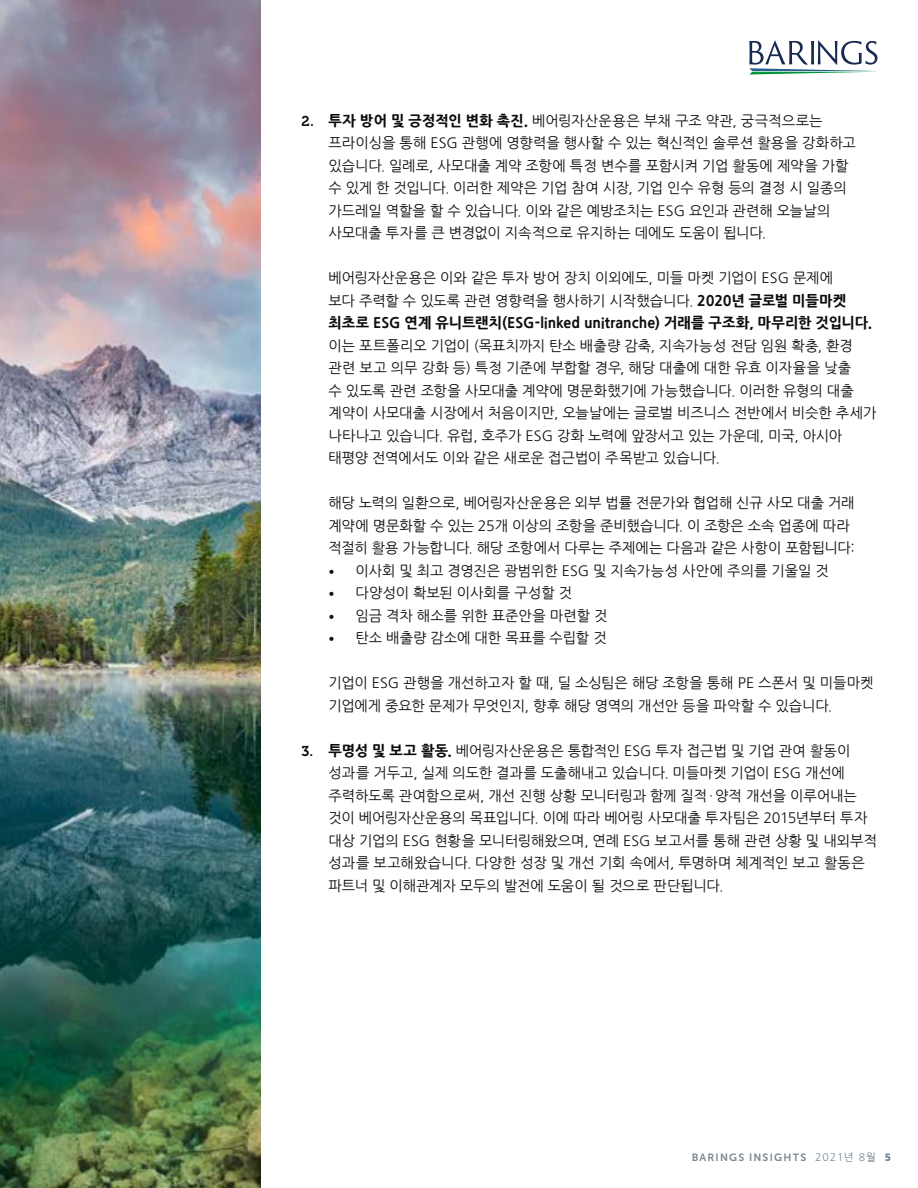
<style>
.page{position:relative;width:918px;height:1188px;background:#fff}
.page>*{position:absolute;margin:0;border:0;box-sizing:border-box;transform-origin:0 0}
.t1{font:14.25px/22.5px "Nanum Gothic";letter-spacing:-.005em;color:#0d0d0d}
.t2{font:800 14.25px/22.5px "Nanum Gothic";color:#0d0d0d}
.t3{font:10.5px "Museo Sans 700";letter-spacing:.115em;color:#768693}
.s1{font-family:"Museo 700"}
.s2{font-weight:800}
.s3{font-weight:400}
.s4{font-family:"Museo 300"}
.s5{font-family:"Nanum Gothic"}
.s6{font-family:"Museo Sans 900"}
</style>
<div class="page">
<svg style="left:749px;top:40px;width:129px;height:35px"></svg>
<img style="left:0;top:0;width:261px;height:1188px">
<p class="t1" style="left:329px;top:110px;width:529px;text-indent:-27px"><span class="s1">2.</span> <span class="s2">투자 방어 및 긍정적인 변화 촉진.</span> 베어링자산운용은 부채 구조 약관, 궁극적으로는 프라이싱을 통해 ESG 관행에 영향력을 행사할 수 있는 혁신적인 솔루션 활용을 강화하고 있습니다. 일례로, 사모대출 계약 조항에 특정 변수를 포함시켜 기업 활동에 제약을 가할 수 있게 한 것입니다. 이러한 제약은 기업 참여 시장, 기업 인수 유형 등의 결정 시 일종의 가드레일 역할을 할 수 있습니다. 이와 같은 예방조치는 ESG 요인과 관련해 오늘날의 사모대출 투자를 큰 변경없이 지속적으로 유지하는 데에도 도움이 됩니다.</p>
<p class="t2" style="left:329px;top:267px;width:545px"><span class="s3">베어링자산운용은 이와 같은 투자 방어 장치 이외에도, 미들 마켓 기업이 ESG 문제에<br>보다 주력할 수 있도록 관련 영향력을 행사하기 시작했습니다.</span> 2020년 글로벌 미들마켓 최초로 ESG 연계 유니트랜치(ESG-linked unitranche) 거래를 구조화, 마무리한 것입니다.</p>
<p class="t1" style="left:329px;top:335px;width:549px">이는 포트폴리오 기업이 (목표치까지 탄소 배출량 감축, 지속가능성 전담 임원 확충, 환경 관련 보고 의무 강화 등) 특정 기준에 부합할 경우, 해당 대출에 대한 유효 이자율을 낮출<br>수 있도록 관련 조항을 사모대출 계약에 명문화했기에 가능했습니다. 이러한 유형의 대출 계약이 사모대출 시장에서 처음이지만, 오늘날에는 글로벌 비즈니스 전반에서 비슷한 추세가 나타나고 있습니다. 유럽, 호주가 ESG 강화 노력에 앞장서고 있는 가운데, 미국, 아시아 태평양 전역에서도 이와 같은 새로운 접근법이 주목받고 있습니다.</p>
<p class="t1" style="left:329px;top:492px;width:528px">해당 노력의 일환으로, 베어링자산운용은 외부 법률 전문가와 협업해 신규 사모 대출 거래 계약에 명문화할 수 있는 25개 이상의 조항을 준비했습니다. 이 조항은 소속 업종에 따라 적절히 활용 가능합니다. 해당 조항에서 다루는 주제에는 다음과 같은 사항이 포함됩니다:</p>
<p class="t1" style="left:329px;top:560px;width:502px"><span class="s4">•</span> 이사회 및 최고 경영진은 광범위한 ESG 및 지속가능성 사안에 주의를 기울일 것</p>
<p class="t1" style="left:329px;top:582px;width:245px"><span class="s4">•</span> 다양성이 확보된 이사회를 구성할 것</p>
<p class="t1" style="left:329px;top:605px;width:281px"><span class="s4">•</span> 임금 격차 해소를 위한 표준안을 마련할 것</p>
<p class="t1" style="left:329px;top:627px;width:280px"><span class="s4">•</span> 탄소 배출량 감소에 대한 목표를 수립할 것</p>
<p class="t1" style="left:329px;top:672px;width:546px">기업이 ESG 관행을 개선하고자 할 때, 딜 소싱팀은 해당 조항을 통해 PE 스폰서 및 미들마켓 기업에게 중요한 문제가 무엇인지, 향후 해당 영역의 개선안 등을 파악할 수 있습니다.</p>
<p class="t1" style="left:329px;top:740px;width:550px;text-indent:-27px"><span class="s1">3.</span> <span class="s2">투명성 및 보고 활동.</span> 베어링자산운용은 통합적인 ESG 투자 접근법 및 기업 관여 활동이 성과를 거두고, 실제 의도한 결과를 도출해내고 있습니다. 미들마켓 기업이 ESG 개선에 주력하도록 관여함으로써, 개선 진행 상황 모니터링과 함께 질적ㆍ양적 개선을 이루어내는 것이 베어링자산운용의 목표입니다. 이에 따라 베어링 사모대출 투자팀은 2015년부터 투자 대상 기업의 ESG 현황을 모니터링해왔으며, 연례 ESG 보고서를 통해 관련 상황 및 내외부적 성과를 보고해왔습니다. 다양한 성장 및 개선 기회 속에서, 투명하며 체계적인 보고 활동은 파트너 및 이해관계자 모두의 발전에 도움이 될 것으로 판단됩니다.</p>
<p class="t3" style="left:692px;top:1152px;width:201px">BARINGS INSIGHTS <span class="s5">2021년 8월</span> <span class="s6">5</span></p>
</div>
